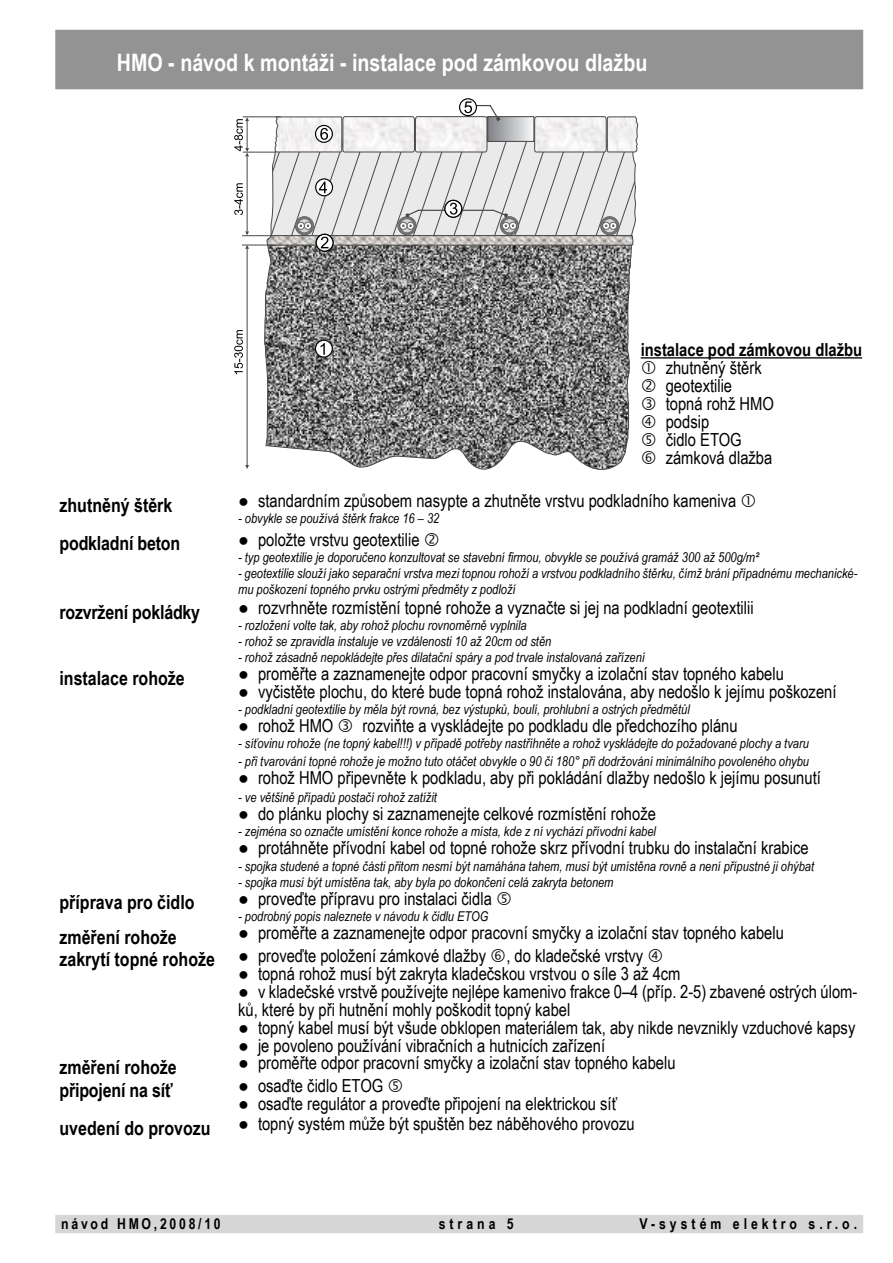
<style>
.page{position:relative;width:893px;height:1263px;background:#fff}
.page>*{position:absolute;margin:0;border:0;box-sizing:border-box;transform-origin:0 0}
.t1{font:700 24px "Arial Narrow";color:#fff}
.t2{font:700 19.5px "Arial Narrow";color:#000}
.t3{font:18px/18px "Arial Narrow";color:#000}
.t4{font:700 18px "Arial Narrow";color:#000}
.t5{font:700 15px "Arial Narrow";letter-spacing:.265em;color:#000}
.t6{font:700 15px "Arial Narrow";letter-spacing:.18em;color:#000}
.t7{font:italic 13.5px/16.2px "Arial Narrow";color:#000}
.s1{font-weight:700;font-size:19.5px}
</style>
<div class="page">
<div style="left:55px;top:30px;width:808px;height:59px;background:#939393"></div>
<div style="left:55px;top:1215px;width:808px;height:18px;background:#d6d6d6"></div>
<svg style="left:264px;top:248px;width:368px;height:222px;background:#858585"></svg>
<hr style="left:247px;top:249px;width:1px;height:216px;background:#484848">
<svg style="left:245px;top:465px;width:4px;height:4px"></svg>
<svg style="left:234px;top:330px;width:9px;height:44px"></svg>
<svg style="left:234px;top:183px;width:7px;height:32px"></svg>
<svg style="left:241px;top:116px;width:397px;height:130px"></svg>
<hr style="left:243px;top:116px;width:38px;height:1px;background:#484848">
<svg style="left:234px;top:117px;width:15px;height:39px"></svg>
<svg style="left:315px;top:340px;width:17px;height:17px"></svg>
<div style="left:315px;top:340px;width:18px;height:18px;border:1px solid #000;border-radius:50%"></div>
<svg style="left:320px;top:343px;width:5px;height:12px"></svg>
<svg style="left:316px;top:234px;width:17px;height:17px"></svg>
<div style="left:316px;top:234px;width:18px;height:18px;border:1px solid #000;border-radius:50%"></div>
<div style="left:459px;top:98px;width:18px;height:18px;border:1px solid #000;border-radius:50%"></div>
<svg style="left:266px;top:101px;width:370px;height:147px"></svg>
<hr style="left:641px;top:357px;width:221px;height:2px;background:#000">
<h1 class="t1" style="left:117px;top:44px;width:532px">HMO - návod k montáži - instalace pod zámkovou dlažbu</h1>
<p class="t4" style="left:641px;top:336px;width:223px">instalace pod zámkovou dlažbu</p>
<p class="t3" style="left:666px;top:358px;width:110px">zhutněný štěrk geotextilie<br>topná rohž HMO podsip<br>čidlo ETOG zámková dlažba</p>
<p class="t2" style="left:60px;top:490px;width:114px">zhutněný štěrk</p>
<p class="t3" style="left:238px;top:491px;width:500px">● standardním způsobem nasypte a zhutněte vrstvu podkladního kameniva</p>
<p class="t7" style="left:238px;top:510px;width:203px">- obvykle se používá štěrk frakce 16 – 32</p>
<p class="t2" style="left:60px;top:528px;width:122px">podkladní beton</p>
<p class="t3" style="left:238px;top:530px;width:183px">● položte vrstvu geotextilie</p>
<p class="t7" style="left:238px;top:549px;width:522px">- typ geotextilie je doporučeno konzultovat se stavební firmou, obvykle se používá gramáž 300 až 500g/m²</p>
<p class="t7" style="left:238px;top:565px;width:621px">- geotextilie slouží jako separační vrstva mezi topnou rohoží a vrstvou podkladního štěrku, čímž brání případnému mechanické&shy;mu poškození topného prvku ostrými předměty z podloží</p>
<p class="t2" style="left:60px;top:597px;width:142px">rozvržení pokládky</p>
<p class="t3" style="left:238px;top:598px;width:517px">● rozvrhněte rozmístění topné rohože a vyznačte si jej na podkladní geotextilii</p>
<p class="t7" style="left:238px;top:617px;width:290px">- rozložení volte tak, aby rohož plochu rovnoměrně vyplnila</p>
<p class="t7" style="left:238px;top:633px;width:315px">- rohož se zpravidla instaluje ve vzdálenosti 10 až 20cm od stěn</p>
<p class="t7" style="left:238px;top:649px;width:408px">- rohož zásadně nepokládejte přes dilatační spáry a pod trvale instalovaná zařízení</p>
<p class="t2" style="left:60px;top:663px;width:127px">instalace rohože</p>
<p class="t3" style="left:238px;top:664px;width:547px">● proměřte a zaznamenejte odpor pracovní smyčky a izolační stav topného kabelu</p>
<p class="t3" style="left:238px;top:682px;width:600px">● vyčistěte plochu, do které bude topná rohož instalována, aby nedošlo k jejímu poškození</p>
<p class="t7" style="left:238px;top:701px;width:453px">- podkladní geotextilie by měla být rovná, bez výstupků, boulí, prohlubní a ostrých předmětůl</p>
<p class="t3" style="left:238px;top:716px;width:97px">● rohož HMO</p>
<p class="t3" style="left:363px;top:716px;width:376px">rozviňte a vyskládejte po podkladu dle předchozího plánu</p>
<p class="t7" style="left:238px;top:735px;width:572px">- síťovinu rohože (ne topný kabel!!!) v případě potřeby nastříhněte a rohož vyskládejte do požadované plochy a tvaru</p>
<p class="t7" style="left:238px;top:753px;width:572px">- při tvarování topné rohože je možno tuto otáčet obvykle o 90 či 180° při dodržování minimálního povoleného ohybu</p>
<p class="t3" style="left:238px;top:768px;width:584px">● rohož HMO připevněte k podkladu, aby při pokládání dlažby nedošlo k jejímu posunutí</p>
<p class="t7" style="left:238px;top:789px;width:200px">- ve většině případů postačí rohož zatížit</p>
<p class="t3" style="left:238px;top:804px;width:419px">● do plánku plochy si zaznamenejte celkové rozmístění rohože</p>
<p class="t7" style="left:238px;top:823px;width:419px">- zejména so označte umístění konce rohože a místa, kde z ní vychází přívodní kabel</p>
<p class="t3" style="left:238px;top:838px;width:572px">● protáhněte přívodní kabel od topné rohože skrz přívodní trubku do instalační krabice</p>
<p class="t7" style="left:238px;top:857px;width:577px">- spojka studené a topné části přitom nesmí být namáhána tahem, musí být umístěna rovně a není přípustné ji ohýbat</p>
<p class="t7" style="left:238px;top:874px;width:377px">- spojka musí být umístěna tak, aby byla po dokončení celá zakryta betonem</p>
<p class="t2" style="left:60px;top:888px;width:137px">příprava pro čidlo</p>
<p class="t3" style="left:238px;top:889px;width:255px">● proveďte přípravu pro instalaci čidla</p>
<p class="t7" style="left:238px;top:908px;width:252px">- podrobný popis naleznete v návodu k čidlu ETOG</p>
<p class="t2" style="left:60px;top:922px;width:119px">změření rohože</p>
<p class="t3" style="left:60px;top:920px;width:726px;line-height:23.2px;text-indent:179px">● proměřte a zaznamenejte odpor pracovní smyčky a izolační stav topného kabelu <span class="s1">zakrytí topné rohože</span> ● proveďte položení zámkové dlažby , do kladečské vrstvy</p>
<p class="t3" style="left:238px;top:964px;width:444px">● topná rohož musí být zakryta kladečskou vrstvou o síle 3 až 4cm</p>
<p class="t3" style="left:238px;top:982px;width:621px">● v kladečské vrstvě používejte nejlépe kamenivo frakce 0–4 (příp. 2-5) zbavené ostrých úlom&shy;ků, které by při hutnění mohly poškodit topný kabel</p>
<p class="t3" style="left:238px;top:1018px;width:619px">● topný kabel musí být všude obklopen materiálem tak, aby nikde nevznikly vzduchové kapsy</p>
<p class="t3" style="left:238px;top:1036px;width:368px">● je povoleno používání vibračních a hutnicích zařízení</p>
<p class="t2" style="left:60px;top:1053px;width:119px">změření rohože</p>
<p class="t3" style="left:238px;top:1053px;width:439px">● proměřte odpor pracovní smyčky a izolační stav topného kabelu</p>
<p class="t2" style="left:60px;top:1075px;width:115px">připojení na síť</p>
<p class="t3" style="left:238px;top:1076px;width:147px">● osaďte čidlo ETOG</p>
<p class="t3" style="left:238px;top:1094px;width:381px">● osaďte regulátor a proveďte připojení na elektrickou síť</p>
<p class="t2" style="left:60px;top:1113px;width:153px">uvedení do provozu</p>
<p class="t3" style="left:238px;top:1114px;width:398px">● topný systém může být spuštěn bez náběhového provozu</p>
<p class="t6" style="left:61px;top:1212px;width:161px">návod HMO,2008/10</p>
<p class="t5" style="left:439px;top:1212px;width:77px">strana 5</p>
<p class="t5" style="left:639px;top:1212px;width:219px">V-systém elektro s.r.o.</p>
</div>
